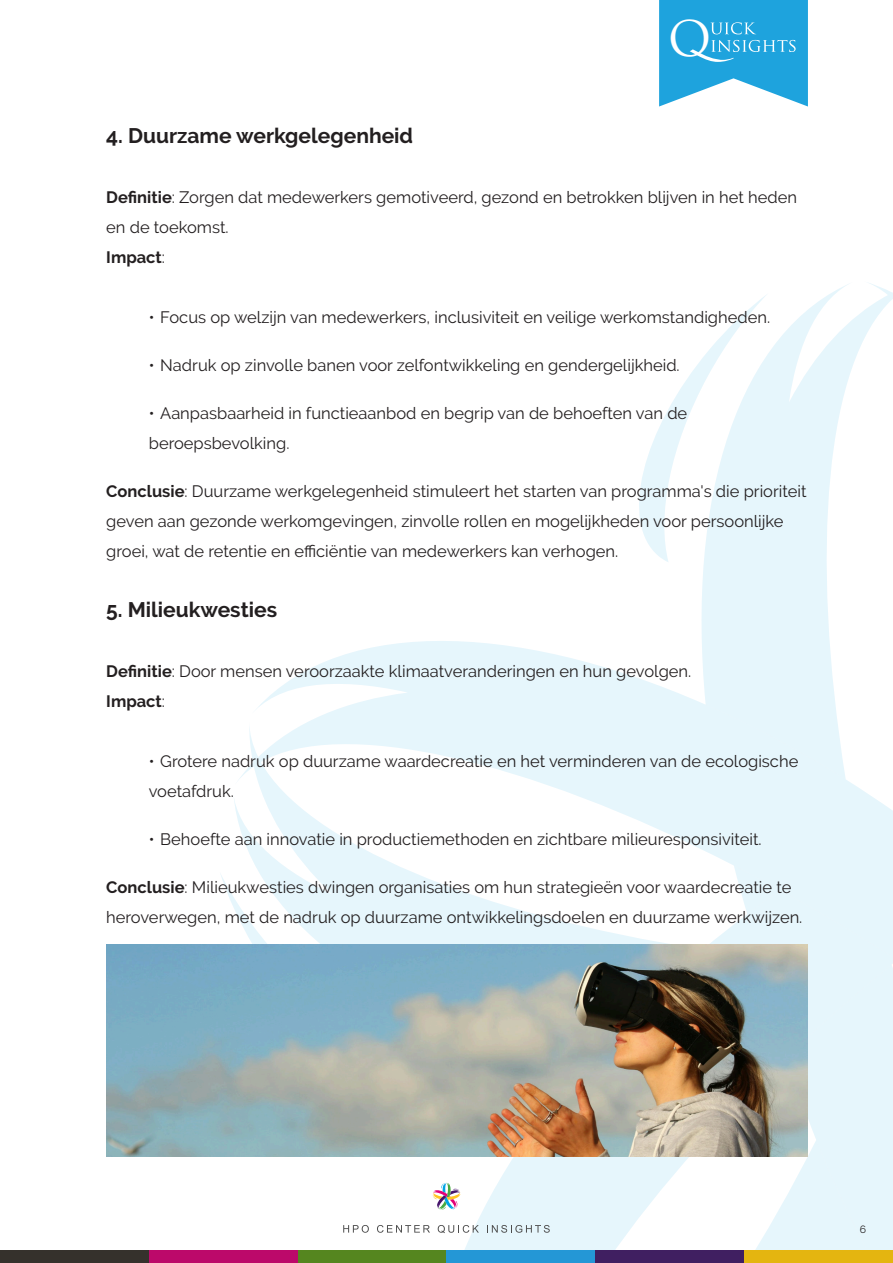
<style>
.page{position:relative;width:893px;height:1263px;background:#fff}
.page>*{position:absolute;margin:0;border:0;box-sizing:border-box;transform-origin:0 0}
.t1{font:47.85px "Trajan Pro";color:#fff}
.t2{font:700 21px "Raleway";color:#231f20}
.t3{font:16.5px "Raleway";color:#231f20}
.t4{font:700 16.5px "Raleway";color:#231f20}
.t5{font:10.5px "Raleway";color:#231f20}
.s1{font-weight:700}
.s2{font-weight:400}
</style>
<div class="page">
<svg style="left:659px;top:0;width:149px;height:107px;background:#43b2e2"></svg>
<svg style="left:437px;top:1157px;width:182px;height:93px;fill:#e6f6fc"></svg>
<svg style="left:234px;top:641px;width:385px;height:303px"></svg>
<svg style="left:619px;top:283px;width:274px;height:967px"></svg>
<svg style="left:221px;top:871px;width:220px;height:73px;fill:#e6f6fc"></svg>
<div style="left:0;top:1250px;width:149px;height:13px;background:#35312c"></div>
<div style="left:149px;top:1250px;width:149px;height:13px;background:#bc096a"></div>
<div style="left:298px;top:1250px;width:148px;height:13px;background:#55861f"></div>
<div style="left:446px;top:1250px;width:149px;height:13px;background:#2497d6"></div>
<div style="left:595px;top:1250px;width:149px;height:13px;background:#401f61"></div>
<div style="left:744px;top:1250px;width:149px;height:13px;background:#e4b510"></div>
<svg style="left:343px;top:1225px;width:26px;height:8px"></svg>
<svg style="left:377px;top:1225px;width:53px;height:8px"></svg>
<svg style="left:438px;top:1225px;width:41px;height:8px"></svg>
<svg style="left:487px;top:1225px;width:63px;height:8px"></svg>
<div style="left:428px;top:1177px;width:37px;height:38px;background:#fff;border-radius:50%"></div>
<svg style="left:432px;top:1182px;width:29px;height:28px"></svg>
<img style="left:106px;top:944px;width:702px;height:213px">
<p class="t2" style="left:106px;top:123px;width:308px">4. Duurzame werkgelegenheid</p>
<p class="t1" style="left:668px;top:20px;width:45px">O</p>
<p class="t3" style="left:106px;top:187px;width:692px"><span class="s1">Definitie</span>: Zorgen dat medewerkers gemotiveerd, gezond en betrokken blijven in het heden</p>
<p class="t3" style="left:106px;top:217px;width:124px">en de toekomst.</p>
<p class="t4" style="left:106px;top:247px;width:60px">Impact<span class="s2">:</span></p>
<p class="t3" style="left:149px;top:307px;width:623px">• Focus op welzijn van medewerkers, inclusiviteit en veilige werkomstandigheden.</p>
<p class="t3" style="left:149px;top:355px;width:532px">• Nadruk op zinvolle banen voor zelfontwikkeling en gendergelijkheid.</p>
<p class="t3" style="left:149px;top:403px;width:540px">• Aanpasbaarheid in functieaanbod en begrip van de behoeften van de</p>
<p class="t3" style="left:149px;top:433px;width:142px">beroepsbevolking.</p>
<p class="t3" style="left:106px;top:481px;width:702px"><span class="s1">Conclusie</span>: Duurzame werkgelegenheid stimuleert het starten van programma's die prioriteit</p>
<p class="t3" style="left:106px;top:511px;width:679px">geven aan gezonde werkomgevingen, zinvolle rollen en mogelijkheden voor persoonlijke</p>
<p class="t3" style="left:106px;top:541px;width:513px">groei, wat de retentie en efficiëntie van medewerkers kan verhogen.</p>
<p class="t2" style="left:106px;top:597px;width:172px">5. Milieukwesties</p>
<p class="t3" style="left:106px;top:661px;width:586px"><span class="s1">Definitie</span>: Door mensen veroorzaakte klimaatveranderingen en hun gevolgen.</p>
<p class="t4" style="left:106px;top:691px;width:60px">Impact<span class="s2">:</span></p>
<p class="t3" style="left:149px;top:751px;width:651px">• Grotere nadruk op duurzame waardecreatie en het verminderen van de ecologische</p>
<p class="t3" style="left:149px;top:781px;width:87px">voetafdruk.</p>
<p class="t3" style="left:149px;top:829px;width:614px">• Behoefte aan innovatie in productiemethoden en zichtbare milieuresponsiviteit.</p>
<p class="t3" style="left:106px;top:877px;width:687px"><span class="s1">Conclusie</span>: Milieukwesties dwingen organisaties om hun strategieën voor waardecreatie te</p>
<p class="t3" style="left:106px;top:907px;width:698px">heroverwegen, met de nadruk op duurzame ontwikkelingsdoelen en duurzame werkwijzen.</p>
<p class="t5" style="left:860px;top:1223px;width:8px">6</p>
</div>
